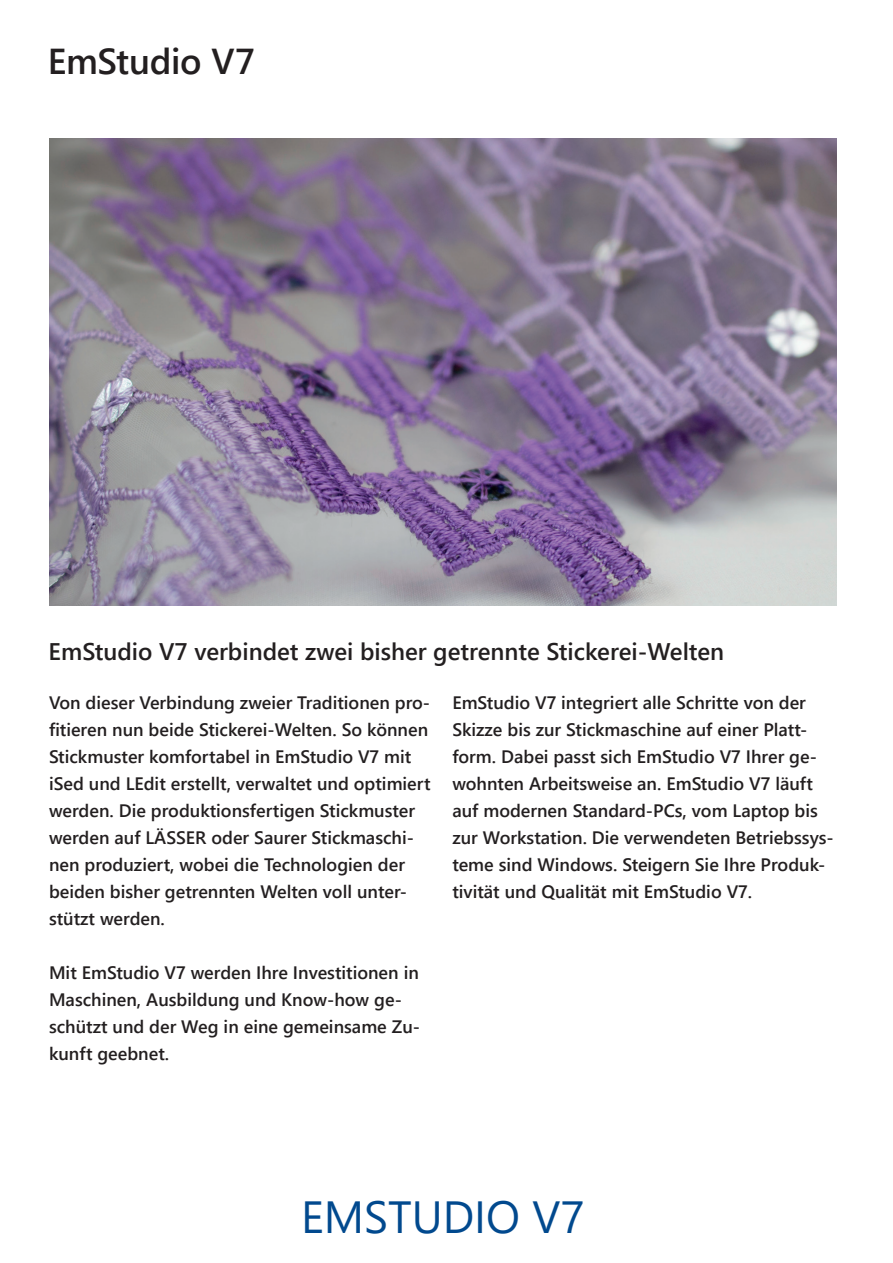
<style>
.page{position:relative;width:893px;height:1263px;background:#fff}
.page>*{position:absolute;margin:0;border:0;box-sizing:border-box;transform-origin:0 0}
.t1{font:45px "Segoe UI";color:#01498e}
.t2{font:600 36px "Segoe UI";letter-spacing:-.01em;color:#231f20}
.t3{font:600 24px "Segoe UI";color:#231f20}
.t4{font:600 18px/27px "Segoe UI";color:#231f20}
</style>
<div class="page">
<img style="left:49px;top:138px;width:787px;height:468px">
<h2 class="t2" style="left:48px;top:27px;width:209px">EmStudio V7</h2>
<h3 class="t3" style="left:49px;top:629px;width:677px">EmStudio V7 verbindet zwei bisher getrennte Stickerei-Welten</h3>
<p class="t4" style="left:49px;top:687px;width:383px">Von dieser Verbindung zweier Traditionen pro&shy;fitieren nun beide Stickerei-Welten. So können Stickmuster komfortabel in EmStudio V7 mit iSed und LEdit erstellt, verwaltet und optimiert werden. Die produktionsfertigen Stickmuster werden auf LÄSSER oder Saurer Stickmaschi&shy;nen produziert, wobei die Technologien der beiden bisher getrennten Welten voll unter&shy;stützt werden.</p>
<p class="t4" style="left:452px;top:688px;width:383px">EmStudio V7 integriert alle Schritte von der Skizze bis zur Stickmaschine auf einer Platt&shy;form. Dabei passt sich EmStudio V7 Ihrer ge&shy;wohnten Arbeitsweise an. EmStudio V7 läuft auf modernen Standard-PCs, vom Laptop bis zur Workstation. Die verwendeten Betriebssys&shy;teme sind Windows. Steigern Sie Ihre Produk&shy;tivität und Qualität mit EmStudio V7.</p>
<p class="t4" style="left:49px;top:957px;width:373px">Mit EmStudio V7 werden Ihre Investitionen in Maschinen, Ausbildung und Know-how ge&shy;schützt und der Weg in eine gemeinsame Zu&shy;kunft geebnet.</p>
<h1 class="t1" style="left:301px;top:1174px;width:285px">EMSTUDIO V7</h1>
</div>
